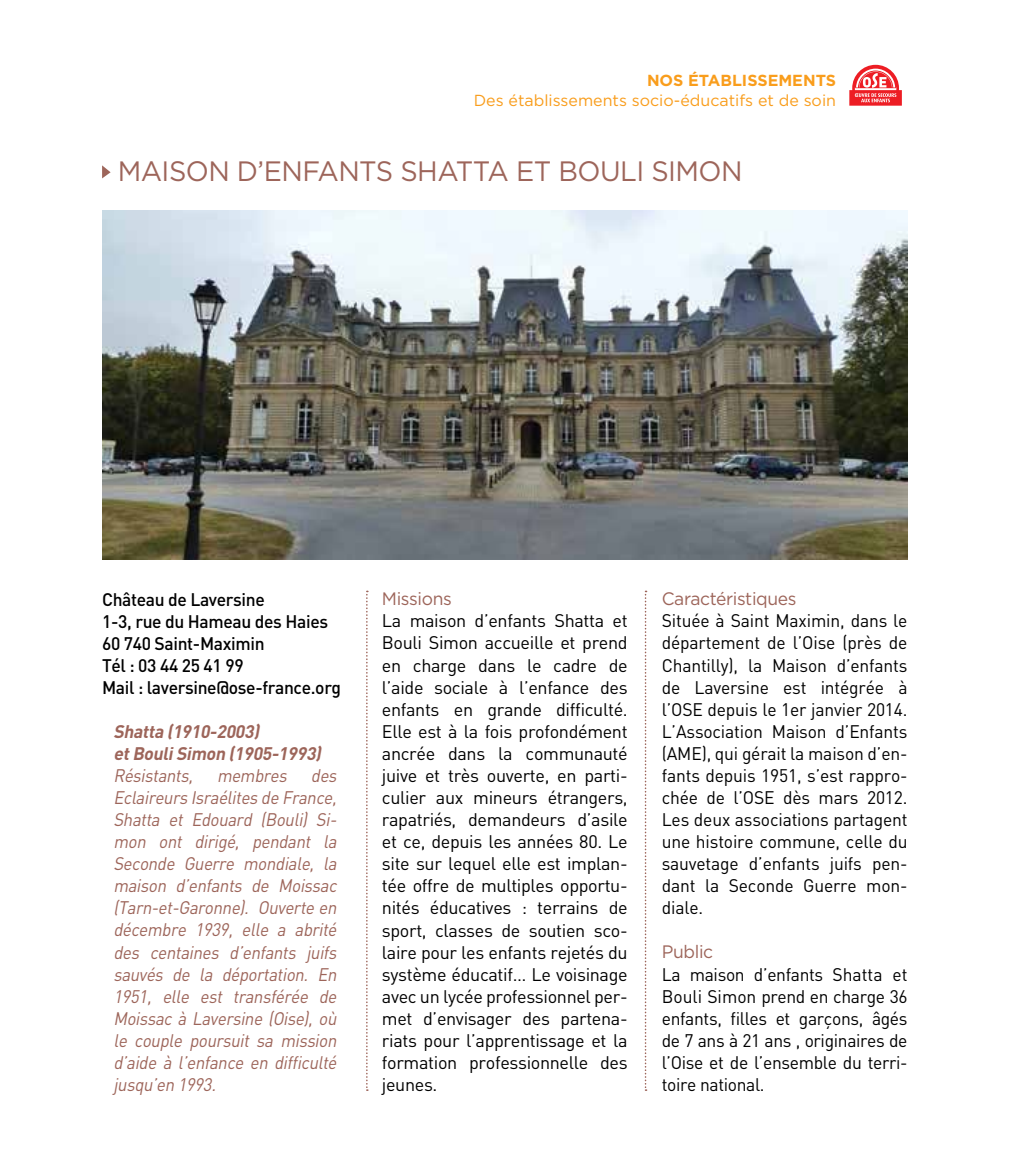
<style>
.page{position:relative;width:1021px;height:1163px;background:#fff}
.page>*{position:absolute;margin:0;border:0;box-sizing:border-box;transform-origin:0 0}
.t1{font:28px "Gotham";letter-spacing:-.02em;color:#9d655a}
.t2{font:18px/22px "DINVAINS";letter-spacing:-.02em;color:#000;text-align:justify}
.t3{font:italic 18px/22px "DINVAINS";color:#9d655a;text-align:justify;scale:.93 1}
.t4{font:500 18px/22px "DINVAINS";letter-spacing:-.02em;color:#000}
.t5{font:italic 700 18px/22px "DINVAINS";color:#9d655a}
.t6{font:18px "Gotham";letter-spacing:-.02em;color:#9d655a}
.t7{font:16px "Gotham";color:#f99d1c}
.t8{font:700 16px "Gotham";color:#f99d1c}
</style>
<div class="page">
<svg style="left:849px;top:65px;width:52px;height:41px"></svg>
<svg style="left:366px;top:590px;width:2px;height:500px"></svg>
<svg style="left:644px;top:590px;width:2px;height:500px"></svg>
<svg style="left:102px;top:165px;width:9px;height:13px"></svg>
<img style="left:102px;top:211px;width:805px;height:349px">
<p class="t8" style="left:647px;top:70px;width:189px">NOS ÉTABLISSEMENTS</p>
<p class="t7" style="left:474px;top:90px;width:364px">Des établissements socio-éducatifs et de soin</p>
<h1 class="t1" style="left:118px;top:153px;width:41px">Maiso</h1>
<h1 class="t1" style="left:208px;top:153px;width:211px">n d’enfants shatta</h1>
<h1 class="t1" style="left:516px;top:153px;width:153px">et bouli simo</h1>
<h1 class="t1" style="left:721px;top:153px;width:23px">n</h1>
<p class="t4" style="left:102px;top:587px;width:241px">Château de Laversine<br>1-3, rue du Hameau des Haies<br>60 740 Saint-Maximin<br>Tél : 03 44 25 41 99<br>Mail : laversine@ose-france.org</p>
<p class="t5" style="left:113px;top:719px;width:213px">Shatta (1910-2003) etBouliSimon (1905-1993)</p>
<p class="t3" style="left:113px;top:764px;width:245px">Résistants, membres des Eclaireurs Israélites de France, Shatta et Edouard (Bouli) Si&shy;mon ont dirigé, pendant la Seconde Guerre mondiale, la maison d’enfants de Moissac (Tarn-et-Garonne). Ouverte en décembre 1939, elle a abrité des centaines d’enfants juifs sauvés de la déportation. En 1951, elle est transférée de Moissac à Laversine (Oise), où le couple poursuit sa mission d’aide à l’enfance en difficulté jusqu’en 1993.</p>
<p class="t6" style="left:382px;top:587px;width:71px">Missions</p>
<p class="t2" style="left:382px;top:609px;width:247px">La maison d’enfants Shatta et Bouli Simon accueille et prend en charge dans le cadre de l’aide sociale à l’enfance des enfants en grande difficulté.<br>Elle est à la fois profondément ancrée dans la communauté juive et très ouverte, en parti&shy;culier aux mineurs étrangers, rapatriés, demandeurs d’asile et ce, depuis les années 80. Le site sur lequel elle est implan&shy;tée offre de multiples opportu&shy;nités éducatives : terrains de sport, classes de soutien sco&shy;laire pour les enfants rejetés du système éducatif… Le voisinage avec un lycée professionnel per&shy;met d’envisager des partena&shy;riats pour l’apprentissage et la formation professionnelle des jeunes.</p>
<p class="t6" style="left:661px;top:587px;width:136px">Caractéristiques</p>
<p class="t2" style="left:661px;top:609px;width:247px">Située à Saint Maximin, dans le département de l’Oise (près de Chantilly), la Maison d’enfants de Laversine est intégrée à l’OSE depuis le 1er janvier 2014.<br>L’Association Maison d’Enfants (AME), qui gérait la maison d’en&shy;fants depuis 1951, s’est rappro&shy;chée de l’OSE dès mars 2012.<br>Les deux associations partagent une histoire commune, celle du sauvetage d’enfants juifs pen&shy;dant la Seconde Guerre mon&shy;diale.</p>
<p class="t6" style="left:661px;top:940px;width:53px">Public</p>
<p class="t2" style="left:661px;top:962px;width:247px">La maison d’enfants Shatta et Bouli Simon prend en charge 36 enfants, filles et garçons, âgés de 7 ans à 21 ans , originaires de l’Oise et de l’ensemble du terri&shy;toire national.</p>
</div>
